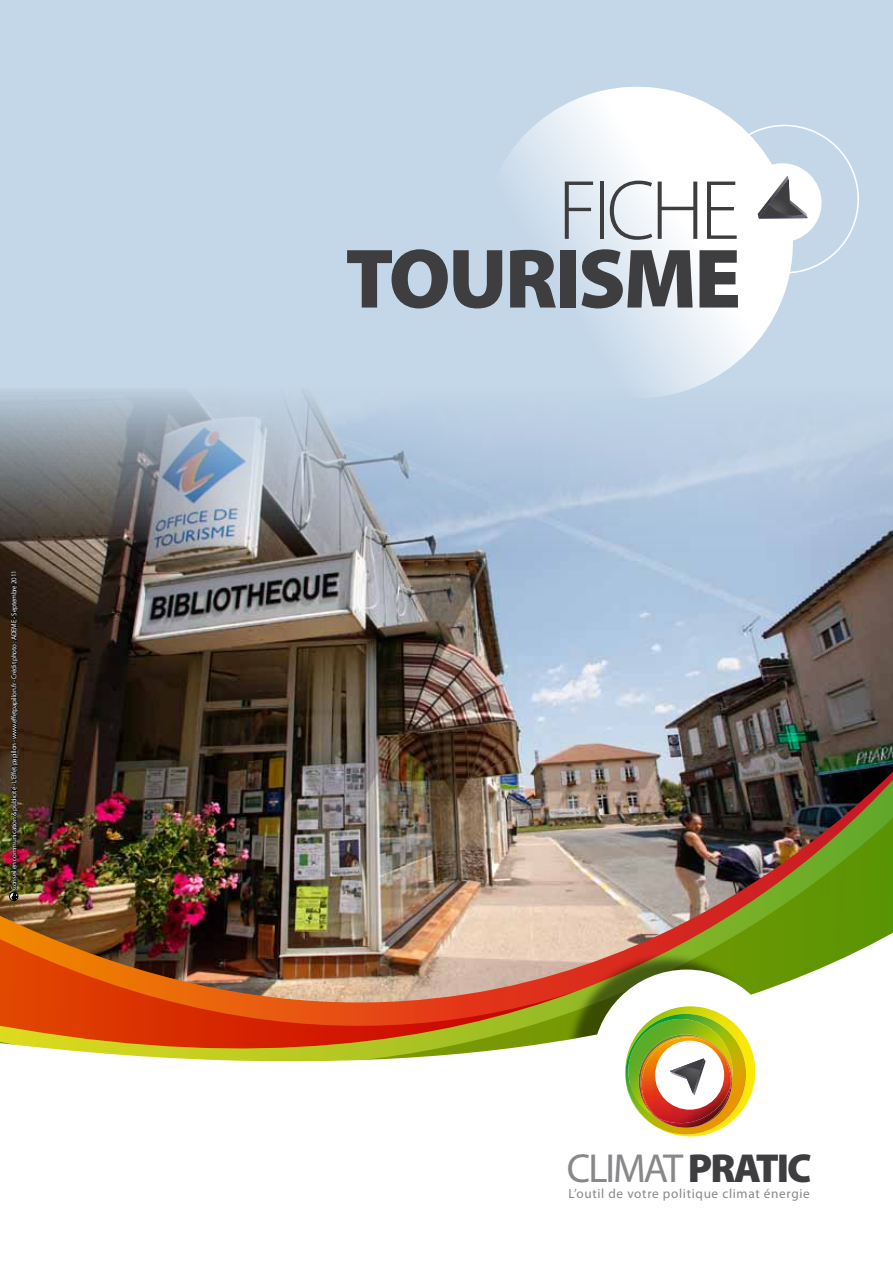
<style>
.page{position:relative;width:893px;height:1263px;background:#fff}
.page>*{position:absolute;margin:0;border:0;box-sizing:border-box;transform-origin:0 0}
.t1{font:900 85.05px "Myriad Pro";color:#3e3d40}
.t2{font:300 85.05px "Myriad Pro";letter-spacing:-.05em;color:#3e3d40}
.t3{font:40.65px "Myriad Pro";letter-spacing:-.05em;color:#87888a}
.t4{font:13.2px "Myriad Pro";letter-spacing:.05em;color:#87888a}
.t5{font:7.5px "Myriad";letter-spacing:-.03em;color:#fff;scale:.93 1}
.s1{font-weight:900;color:#3e3d40}
</style>
<div class="page">
<div style="left:0;top:0;width:893px;height:877px;background:#c4d7e9"></div>
<img style="left:0;top:388px;width:893px;height:258px">
<img style="left:0;top:646px;width:893px;height:193px">
<img style="left:0;top:839px;width:893px;height:298px">
<svg style="left:481px;top:87px;width:312px;height:311px"></svg>
<img style="left:622px;top:1006px;width:136px;height:130px">
<div style="left:743px;top:163px;width:79px;height:79px;background:#fff;border-radius:50%"></div>
<svg style="left:758px;top:176px;width:50px;height:42px"></svg>
<svg style="left:9px;top:571px;width:9px;height:330px"></svg>
<p class="t5" style="left:10px;top:890px;width:345px;rotate:-90deg">Conseil en communication &amp; publicité - L’Effet papillon - www.effetpapillon.fr - Crédit photo : ADEME - Septembre 2011</p>
<h1 class="t2" style="left:558px;top:159px;width:183px">FICHE</h1>
<h1 class="t1" style="left:345px;top:222px;width:94px">TOURISME</h1>
<h2 class="t3" style="left:567px;top:1143px;width:246px">CLIMAT <span class="s1">PRATIC</span></h2>
<h3 class="t4" style="left:568px;top:1185px;width:243px">L’outil de votre politique climat énergie</h3>
</div>
